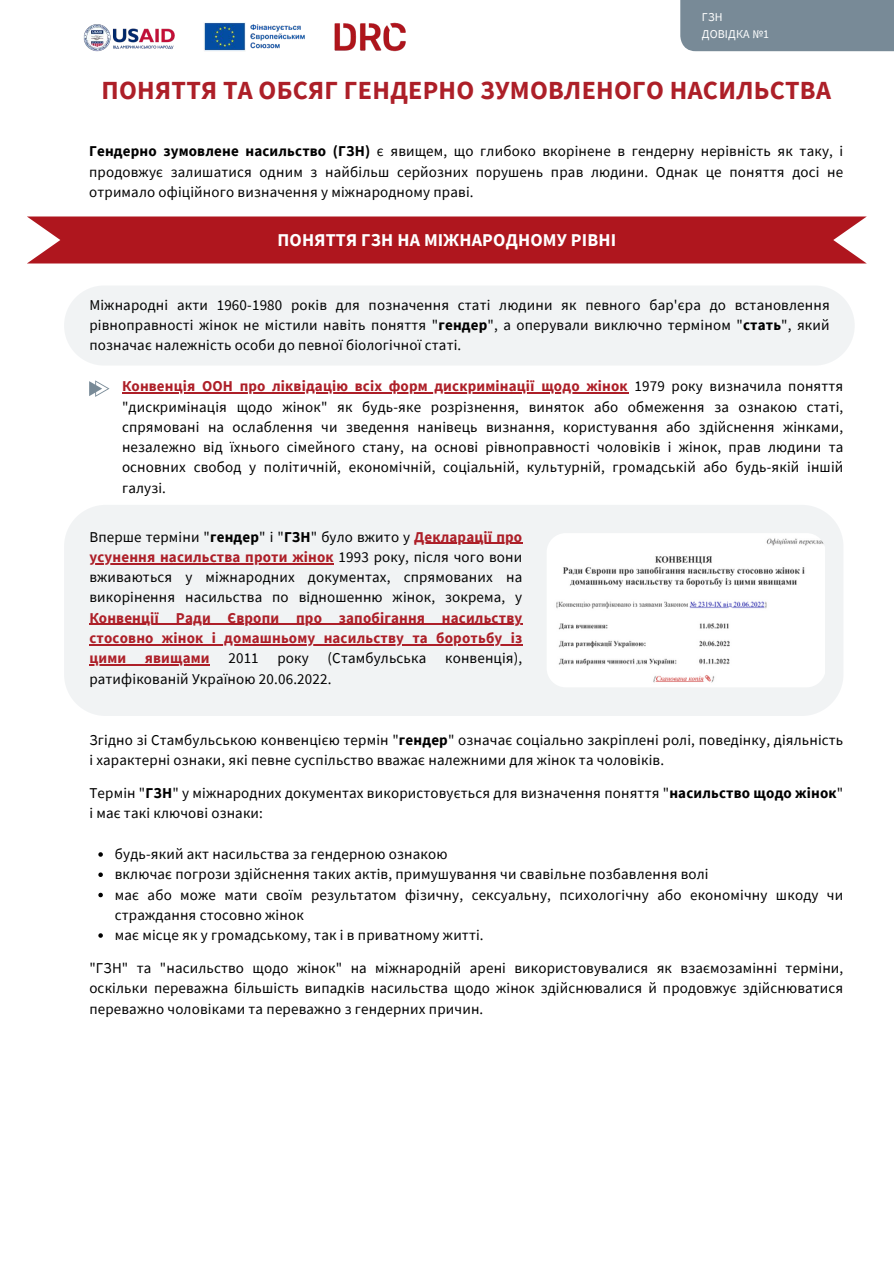
<style>
.page{position:relative;width:894px;height:1264px;background:#fff}
.page>*{position:absolute;margin:0;border:0;box-sizing:border-box;transform-origin:0 0}
.t1{font:700 26.1px "Source Sans Pro";letter-spacing:.01em;color:#ad1f28}
.t2{font:700 18px "Source Sans Pro";letter-spacing:.01em;color:#fff}
.t3{font:15px/20.2px "Source Sans Pro";letter-spacing:.01em;color:#000;text-align:justify}
.t4{font:700 15px "Source Sans Pro";letter-spacing:.01em;color:#ad1f28}
.t5{font:12px "Source Sans Pro";letter-spacing:.01em;color:#fff}
.s1{font-weight:700}
.s2{font-weight:700;color:#ad1f28}
</style>
<div class="page">
<div style="left:680px;top:0;width:213px;height:51px;background:#788a97"></div>
<div style="left:27px;top:216px;width:839px;height:47px;background:#af161e"></div>
<svg style="left:89px;top:380px;width:20px;height:17px"></svg>
<div style="left:64px;top:505px;width:779px;height:211px;background:#f1f3f4"></div>
<img style="left:546px;top:533px;width:278px;height:154px;border-radius:19px">
<div style="left:64px;top:286px;width:790px;height:79px;background:#f1f3f4"></div>
<hr style="left:122px;top:392px;width:506px;height:1px;background:#ad1f28">
<svg style="left:98px;top:852px;width:5px;height:4px"></svg>
<svg style="left:98px;top:872px;width:5px;height:5px"></svg>
<svg style="left:98px;top:892px;width:5px;height:5px"></svg>
<svg style="left:98px;top:933px;width:5px;height:4px"></svg>
<hr style="left:414px;top:543px;width:108px;height:1px;background:#ad1f28">
<hr style="left:89px;top:563px;width:245px;height:1px;background:#ad1f28">
<hr style="left:89px;top:624px;width:433px;height:1px;background:#ad1f28">
<hr style="left:89px;top:644px;width:433px;height:1px;background:#ad1f28">
<hr style="left:89px;top:664px;width:121px;height:1px;background:#ad1f28">
<img style="left:83px;top:1px;width:717px;height:51px">
<h3 class="t5" style="left:701px;top:9px;width:22px">ГЗН</h3>
<p class="t5" style="left:701px;top:26px;width:69px">ДОВІДКА №1</p>
<p class="t1" style="left:102px;top:73px;width:730px">ПОНЯТТЯ ТА ОБСЯГ ГЕНДЕРНО ЗУМОВЛЕНОГО НАСИЛЬСТВА</p>
<h1 class="t3" style="left:89px;top:141px;width:755px"><span class="s1">Гендерно зумовлене насильство (ГЗН)</span> є явищем, що глибоко вкорінене в гендерну нерівність як таку, і продовжує залишатися одним з найбільш серйозних порушень прав людини. Однак це поняття досі не отримало офіційного визначення у міжнародному праві.</h1>
<p class="t2" style="left:277px;top:228px;width:340px">ПОНЯТТЯ ГЗН НА МІЖНАРОДНОМУ РІВНІ</p>
<h3 class="t3" style="left:89px;top:294px;width:741px">Міжнародні акти 1960-1980 років для позначення статі людини як певного бар'єра до встановлення рівноправності жінок не містили навіть поняття "<span class="s1">гендер</span>", а оперували виключно терміном "<span class="s1">стать</span>", який позначає належність особи до певної біологічної статі.</h3>
<h2 class="t3" style="left:122px;top:376px;width:722px"><span class="s2">Конвенція ООН про ліквідацію всіх форм дискримінації щодо жінок</span> 1979 року визначила поняття "дискримінація щодо жінок" як будь-яке розрізнення, виняток або обмеження за ознакою статі, спрямовані на ослаблення чи зведення нанівець визнання, користування або здійснення жінками, незалежно від їхнього сімейного стану, на основі рівноправності чоловіків і жінок, прав людини та основних свобод у політичній, економічній, соціальній, культурній, громадській або будь-якій іншій галузі.</h2>
<p class="t3" style="left:89px;top:526px;width:434px">Вперше терміни "<span class="s1">гендер</span>" і "<span class="s1">ГЗН</span>" було вжито у <span class="s2">Декларації про</span></p>
<p class="t3" style="left:89px;top:546px;width:434px"><span class="s2">усунення насильства проти жінок</span> 1993 року, після чого вони вживаються у міжнародних документах, спрямованих на викорінення насильства по відношенню жінок, зокрема, у</p>
<h3 class="t4" style="left:89px;top:608px;width:434px">Конвенції Ради Європи про запобігання насильству</h3>
<p class="t4" style="left:89px;top:628px;width:434px">стосовно жінок і домашньому насильству та боротьбу із</p>
<p class="t3" style="left:89px;top:647px;width:434px"><span class="s2">цими явищами</span> 2011 року (Стамбульська конвенція), ратифікованій Україною 20.06.2022.</p>
<p class="t3" style="left:89px;top:729px;width:755px">Згідно зі Стамбульською конвенцією термін "<span class="s1">гендер</span>" означає соціально закріплені ролі, поведінку, діяльність і характерні ознаки, які певне суспільство вважає належними для жінок та чоловіків.</p>
<h3 class="t3" style="left:89px;top:782px;width:755px">Термін "<span class="s1">ГЗН</span>" у міжнародних документах використовується для визначення поняття "<span class="s1">насильство щодо жінок</span>" і має такі ключові ознаки:</h3>
<p class="t3" style="left:115px;top:843px;width:334px">будь-який акт насильства за гендерною ознакою</p>
<h3 class="t3" style="left:115px;top:863px;width:595px">включає погрози здійснення таких актів, примушування чи свавільне позбавлення волі</h3>
<h3 class="t3" style="left:115px;top:884px;width:729px">має або може мати своїм результатом фізичну, сексуальну, психологічну або економічну шкоду чи страждання стосовно жінок</h3>
<h3 class="t3" style="left:115px;top:924px;width:370px">має місце як у громадському, так і в приватному житті.</h3>
<p class="t3" style="left:89px;top:957px;width:755px">"ГЗН" та "насильство щодо жінок" на міжнародній арені використовувалися як взаємозамінні терміни, оскільки переважна більшість випадків насильства щодо жінок здійснювалися й продовжує здійснюватися переважно чоловіками та переважно з гендерних причин.</p>
</div>
